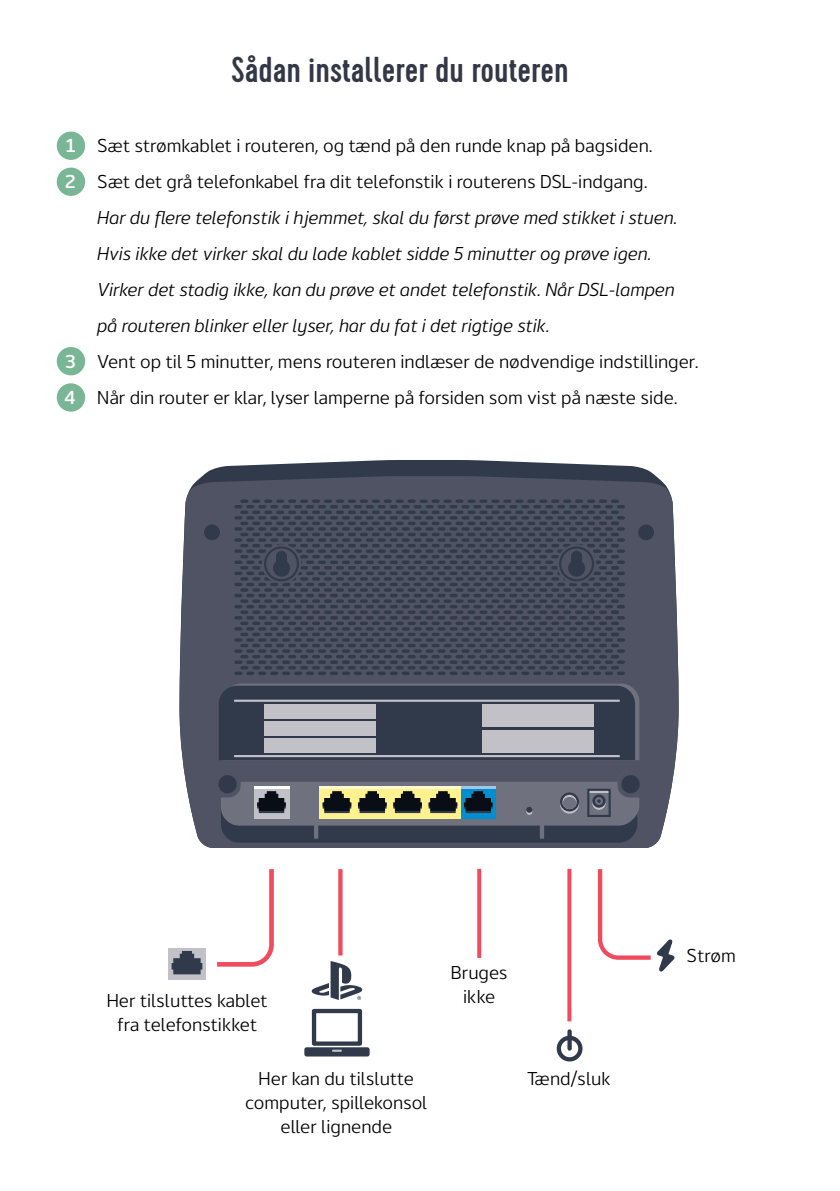
<style>
.page{position:relative;width:840px;height:1191px;background:#fff}
.page>*{position:absolute;margin:0;border:0;box-sizing:border-box;transform-origin:0 0}
.t1{font:500 36px "Cervo";color:#333746}
.t2{font:20px/24px "Moris";color:#000;text-align:center}
.t3{font:italic 20px "Moris";color:#000}
.s1{font-weight:600;color:#fff}
</style>
<div class="page">
<div style="left:57px;top:132px;width:28px;height:28px;background:#79b695;border-radius:50%"></div>
<div style="left:57px;top:168px;width:28px;height:28px;background:#79b695;border-radius:50%"></div>
<div style="left:57px;top:347px;width:28px;height:28px;background:#79b695;border-radius:50%"></div>
<div style="left:57px;top:383px;width:28px;height:29px;background:#79b695;border-radius:50%"></div>
<svg style="left:202px;top:460px;width:454px;height:16px;fill:#313a4b"></svg>
<svg style="left:179px;top:476px;width:499px;height:372px;background:#5c606f"></svg>
<svg style="left:234px;top:499px;width:390px;height:176px;background:#43495a"></svg>
<div style="left:638px;top:524px;width:15px;height:16px;background:#313a4b;border-radius:50%"></div>
<svg style="left:556px;top:544px;width:40px;height:39px"></svg>
<div style="left:567px;top:559px;width:17px;height:17px;background:#313a4b;border-radius:50%"></div>
<div style="left:570px;top:551px;width:12px;height:11px;background:#313a4b;border-radius:50%"></div>
<div style="left:559px;top:546px;width:34px;height:35px;border:2px solid #313a4b;border-radius:50%"></div>
<div style="left:571px;top:556px;width:11px;height:10px;background:#313a4b"></div>
<div style="left:204px;top:524px;width:16px;height:16px;background:#313a4b;border-radius:50%"></div>
<svg style="left:262px;top:544px;width:39px;height:39px"></svg>
<div style="left:273px;top:559px;width:17px;height:17px;background:#313a4b;border-radius:50%"></div>
<div style="left:276px;top:551px;width:11px;height:11px;background:#313a4b;border-radius:50%"></div>
<div style="left:264px;top:546px;width:35px;height:35px;border:2px solid #313a4b;border-radius:50%"></div>
<div style="left:276px;top:556px;width:11px;height:10px;background:#313a4b"></div>
<svg style="left:199px;top:685px;width:459px;height:157px;background:#626771"></svg>
<div style="left:594px;top:797px;width:8px;height:8px;border:2px solid #70717e;border-radius:50%"></div>
<div style="left:587px;top:788px;width:23px;height:29px;border:2px solid #313a4b"></div>
<svg style="left:338px;top:869px;width:4px;height:86px"></svg>
<svg style="left:311px;top:961px;width:51px;height:39px"></svg>
<div style="left:312px;top:1008px;width:50px;height:37px;border:4px solid #313a4b"></div>
<div style="left:304px;top:1047px;width:65px;height:9px;border:4px solid #313a4b"></div>
<svg style="left:333px;top:1049px;width:8px;height:2px"></svg>
<svg style="left:598px;top:869px;width:77px;height:103px"></svg>
<div style="left:168px;top:948px;width:38px;height:32px;background:#c2c1c8"></div>
<svg style="left:171px;top:951px;width:31px;height:23px"></svg>
<svg style="left:217px;top:869px;width:57px;height:97px"></svg>
<div style="left:556px;top:1035px;width:26px;height:26px;border:4px solid #313a4b;border-radius:50%"></div>
<svg style="left:567px;top:1031px;width:4px;height:17px"></svg>
<svg style="left:477px;top:869px;width:4px;height:89px"></svg>
<svg style="left:567px;top:869px;width:4px;height:152px"></svg>
<h1 class="t1" style="left:231px;top:48px;width:338px">Sådan installerer du routeren</h1>
<p class="t2" style="left:66px;top:132px;width:588px"><span class="s1">1</span> Sæt strømkablet i routeren, og tænd på den runde knap på bagsiden.</p>
<p class="t2" style="left:65px;top:168px;width:583px"><span class="s1">2</span> Sæt det grå telefonkabel fra dit telefonstik i routerens DSL-indgang.</p>
<p class="t3" style="left:97px;top:204px;width:581px">Har du flere telefonstik i hjemmet, skal du først prøve med stikket i stuen.</p>
<p class="t3" style="left:97px;top:240px;width:555px">Hvis ikke det virker skal du lade kablet sidde 5 minutter og prøve igen.</p>
<p class="t3" style="left:97px;top:276px;width:578px">Virker det stadig ikke, kan du prøve et andet telefonstik. Når DSL-lampen</p>
<p class="t3" style="left:97px;top:312px;width:454px">på routeren blinker eller lyser, har du fat i det rigtige stik.</p>
<p class="t2" style="left:65px;top:348px;width:634px"><span class="s1">3</span> Vent op til 5 minutter, mens routeren indlæser de nødvendige indstillinger.</p>
<p class="t2" style="left:64px;top:384px;width:615px"><span class="s1">4</span> Når din router er klar, lyser lamperne på forsiden som vist på næste side.</p>
<p class="t2" style="left:107px;top:988px;width:162px">Her tilsluttes kablet fra telefonstikket</p>
<p class="t2" style="left:245px;top:1065px;width:184px">Her kan du tilslutte computer, spillekonsol eller lignende</p>
<p class="t2" style="left:450px;top:959px;width:58px">Bruges ikke</p>
<p class="t2" style="left:527px;top:1065px;width:85px">Tænd/sluk</p>
<p class="t2" style="left:686px;top:943px;width:51px">Strøm</p>
</div>
